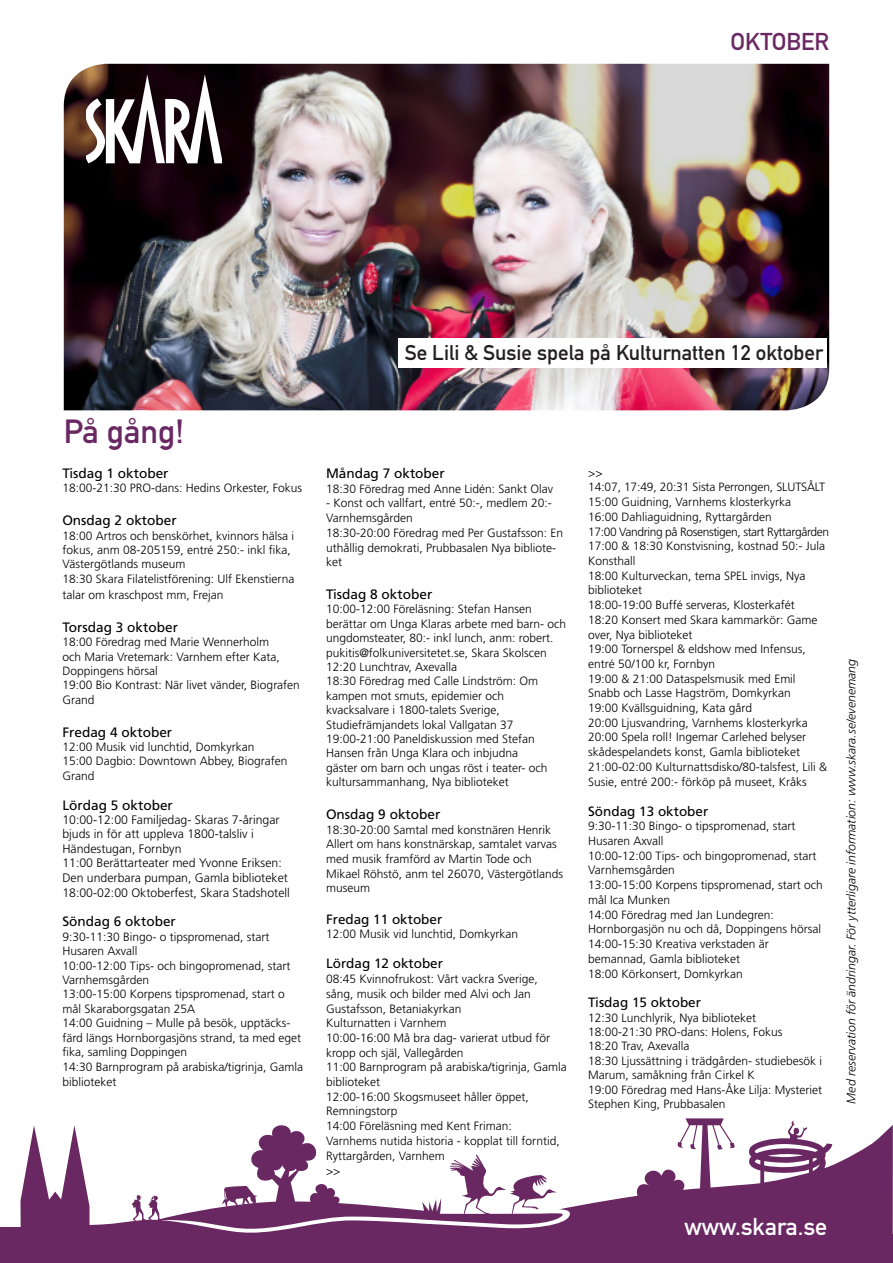
<style>
.page{position:relative;width:893px;height:1263px;background:#fff}
.page>*{position:absolute;margin:0;border:0;box-sizing:border-box;transform-origin:0 0}
.t1{font:33px "DIN Mittelschrift Std";color:#6a2863}
.t2{font:24px "DIN Mittelschrift Std";color:#fff}
.t3{font:24px "DIN Mittelschrift Std";color:#6a2863}
.Bildspelstext{font:21px "DIN Mittelschrift Std";color:#231f20}
.Brödtext{font:13.65px "Frutiger LT Std";color:#000}
.Underrubrik_eveneman{font:13.65px "Frutiger LT Std";color:#000}
.Underrubrik_eveneman-2{font:13.5px "Frutiger LT Std";color:#000}
.Brödtext-2{font:13.5px "Frutiger LT Std";color:#000}
.Brödtext-3{font:300 12.3px/14.4px "Frutiger LT Std";color:#000}
.t4{font:italic 300 12.3px "Frutiger LT Std";color:#000}
.Brödtext-4{font:300 12px/14.7px "Frutiger LT Std";color:#000}
.Underrubrik_eveneman-3{font:300 12px/14.7px "Frutiger LT Std";color:#000}
.Brödtext-5{font:300 12px "Frutiger LT Std";letter-spacing:-.03em;color:#000}
</style>
<div class="page">
<svg style="left:0;top:1118px;width:893px;height:117px"></svg>
<div style="left:0;top:1235px;width:893px;height:28px;background:#6a2863"></div>
<img style="left:64px;top:64px;width:765px;height:346px">
<svg style="left:86px;top:74px;width:135px;height:89px"></svg>
<div style="left:398px;top:338px;width:429px;height:30px;background:#fff"></div>
<p class="t3" style="left:731px;top:28px;width:100px">OKTOBER</p>
<p class="t1" style="left:64px;top:412px;width:122px">På gång!</p>
<p class="Brödtext" style="left:62px;top:465px;width:108px">Tisdag 1 oktober</p>
<p class="Brödtext-4" style="left:62px;top:481px;width:241px">18:00-21:30 PRO-dans: Hedins Orkester, Fokus</p>
<p class="Brödtext" style="left:62px;top:512px;width:116px">Onsdag 2 oktober</p>
<p class="Brödtext-4" style="left:62px;top:528px;width:233px">18:00 Artros och benskörhet, kvinnors hälsa i fokus, anm 08-205159, entré 250:- inkl fika,<br>Västergötlands museum</p>
<p class="Brödtext-4" style="left:62px;top:571px;width:234px;line-height:16.4px">18:30 Skara Filatelistförening: Ulf Ekenstierna talar om kraschpost mm, Frejan</p>
<p class="Underrubrik_eveneman" style="left:62px;top:619px;width:117px">Torsdag 3 oktober</p>
<p class="Underrubrik_eveneman-3" style="left:62px;top:635px;width:219px">18:00 Föredrag med Marie Wennerholm och Maria Vretemark: Varnhem efter Kata,<br>Doppingens hörsal</p>
<p class="Underrubrik_eveneman-3" style="left:62px;top:678px;width:239px">19:00 Bio Kontrast: När livet vänder, Biografen<br>Grand</p>
<p class="Underrubrik_eveneman" style="left:62px;top:724px;width:111px">Fredag 4 oktober</p>
<p class="Brödtext-4" style="left:62px;top:740px;width:194px">12:00 Musik vid lunchtid, Domkyrkan</p>
<p class="Brödtext-4" style="left:62px;top:754px;width:226px">15:00 Dagbio: Downtown Abbey, Biografen<br>Grand</p>
<p class="Brödtext" style="left:62px;top:797px;width:112px">Lördag 5 oktober</p>
<p class="Brödtext-3" style="left:62px;top:813px;width:219px">10:00-12:00 Familjedag- Skaras 7-åringar bjuds in för att uppleva 1800-talsliv i<br>Händestugan, Fornbyn</p>
<p class="Brödtext-3" style="left:62px;top:856px;width:227px">11:00 Berättarteater med Yvonne Eriksen:<br>Den underbara pumpan, Gamla biblioteket</p>
<p class="Brödtext-3" style="left:62px;top:885px;width:229px">18:00-02:00 Oktoberfest, Skara Stadshotell</p>
<p class="Brödtext" style="left:62px;top:914px;width:115px">Söndag 6 oktober</p>
<p class="Brödtext-4" style="left:62px;top:930px;width:209px">9:30-11:30 Bingo- o tipspromenad, start<br>Husaren Axvall</p>
<p class="Brödtext-4" style="left:62px;top:958px;width:230px">10:00-12:00 Tips- och bingopromenad, start<br>Varnhemsgården</p>
<p class="Brödtext-4" style="left:62px;top:987px;width:224px">13:00-15:00 Korpens tipspromenad, start o mål Skaraborgsgatan 25A</p>
<p class="Brödtext-4" style="left:62px;top:1016px;width:240px">14:00 Guidning – Mulle på besök, upptäcks&shy;färd längs Hornborgasjöns strand, ta med eget fika, samling Doppingen</p>
<p class="Brödtext-4" style="left:62px;top:1060px;width:242px">14:30 Barnprogram på arabiska/tigrinja, Gamla biblioteket</p>
<p class="Bildspelstext" style="left:405px;top:340px;width:420px">Se Lili &amp; Susie spela på Kulturnatten 12 oktober</p>
<p class="Brödtext" style="left:326px;top:465px;width:120px">Måndag 7 oktober</p>
<p class="Brödtext-4" style="left:326px;top:481px;width:229px">18:30 Föredrag med Anne Lidén: Sankt Olav</p>
<p class="Brödtext-4" style="left:326px;top:496px;width:227px">- Konst och vallfart, entré 50:-, medlem 20:-<br>Varnhemsgården</p>
<p class="Brödtext-4" style="left:326px;top:525px;width:239px">18:30-20:00 Föredrag med Per Gustafsson: En uthållig demokrati, Prubbasalen Nya bibliote&shy;ket</p>
<p class="Brödtext" style="left:326px;top:586px;width:108px">Tisdag 8 oktober</p>
<p class="Brödtext-4" style="left:326px;top:602px;width:242px">10:00-12:00 Föreläsning: Stefan Hansen berättar om Unga Klaras arbete med barn- och ungdomsteater, 80:- inkl lunch, anm: robert. pukitis@folkuniversitetet.se, Skara Skolscen</p>
<p class="Brödtext-4" style="left:326px;top:660px;width:133px">12:20 Lunchtrav, Axevalla</p>
<p class="Brödtext-4" style="left:326px;top:674px;width:214px">18:30 Föredrag med Calle Lindström: Om</p>
<p class="Brödtext-4" style="left:326px;top:688px;width:189px">kampen mot smuts, epidemier och kvacksalvare i 1800-talets Sverige,<br>Studiefrämjandets lokal Vallgatan 37</p>
<p class="Brödtext-4" style="left:326px;top:732px;width:223px">19:00-21:00 Paneldiskussion med Stefan Hansen från Unga Klara och inbjudna gäster om barn och ungas röst i teater- och kultursammanhang, Nya biblioteket</p>
<p class="Underrubrik_eveneman" style="left:326px;top:806px;width:116px">Onsdag 9 oktober</p>
<p class="Underrubrik_eveneman-3" style="left:326px;top:822px;width:239px">18:30-20:00 Samtal med konstnären Henrik Allert om hans konstnärskap, samtalet varvas med musik framförd av Martin Tode och Mikael Röhstö, anm tel 26070, Västergötlands museum</p>
<p class="Underrubrik_eveneman-2" style="left:326px;top:911px;width:118px">Fredag 11 oktober</p>
<p class="Brödtext-4" style="left:326px;top:927px;width:194px">12:00 Musik vid lunchtid, Domkyrkan</p>
<p class="Underrubrik_eveneman-2" style="left:326px;top:956px;width:119px">Lördag 12 oktober</p>
<p class="Brödtext-4" style="left:326px;top:972px;width:213px">08:45 Kvinnofrukost: Vårt vackra Sverige,</p>
<p class="Brödtext-4" style="left:326px;top:986px;width:206px">sång, musik och bilder med Alvi och Jan<br>Gustafsson, Betaniakyrkan</p>
<p class="Brödtext-4" style="left:326px;top:1016px;width:122px">Kulturnatten i Varnhem</p>
<p class="Brödtext-4" style="left:326px;top:1031px;width:226px">10:00-16:00 Må bra dag- varierat utbud för kropp och själ, Vallegården</p>
<p class="Brödtext-4" style="left:326px;top:1060px;width:242px">11:00 Barnprogram på arabiska/tigrinja, Gamla biblioteket</p>
<p class="Brödtext-4" style="left:326px;top:1089px;width:204px">12:00-16:00 Skogsmuseet håller öppet,<br>Remningstorp</p>
<p class="Brödtext-4" style="left:326px;top:1119px;width:235px">14:00 Föreläsning med Kent Friman:<br>Varnhems nutida historia - kopplat till forntid,<br>Ryttargården, Varnhem<br>&gt;&gt;</p>
<p class="Brödtext-4" style="left:588px;top:465px;width:16px">&gt;&gt;</p>
<p class="Brödtext-4" style="left:588px;top:480px;width:238px">14:07, 17:49, 20:31 Sista Perrongen, SLUTSÅLT</p>
<p class="Brödtext-4" style="left:588px;top:495px;width:204px">15:00 Guidning, Varnhems klosterkyrka</p>
<p class="Brödtext-4" style="left:588px;top:510px;width:185px">16:00 Dahliaguidning, Ryttargården</p>
<p class="Brödtext-5" style="left:588px;top:525px;width:242px">17:00 Vandring på Rosenstigen, start Ryttargården</p>
<p class="Brödtext-4" style="left:588px;top:539px;width:238px">17:00 &amp; 18:30 Konstvisning, kostnad 50:- Jula<br>Konsthall</p>
<p class="Brödtext-4" style="left:588px;top:568px;width:219px">18:00 Kulturveckan, tema SPEL invigs, Nya biblioteket</p>
<p class="Brödtext-4" style="left:588px;top:598px;width:208px">18:00-19:00 Buffé serveras, Klosterkafét</p>
<p class="Brödtext-4" style="left:588px;top:612px;width:231px">18:20 Konsert med Skara kammarkör: Game over, Nya biblioteket</p>
<p class="Brödtext-4" style="left:588px;top:642px;width:219px">19:00 Tornerspel &amp; eldshow med Infensus, entré 50/100 kr, Fornbyn</p>
<p class="Brödtext-4" style="left:588px;top:671px;width:209px">19:00 &amp; 21:00 Dataspelsmusik med Emil<br>Snabb och Lasse Hagström, Domkyrkan</p>
<p class="Brödtext-4" style="left:588px;top:701px;width:165px">19:00 Kvällsguidning, Kata gård</p>
<p class="Brödtext-4" style="left:588px;top:715px;width:221px">20:00 Ljusvandring, Varnhems klosterkyrka</p>
<p class="Brödtext-4" style="left:588px;top:730px;width:219px">20:00 Spela roll! Ingemar Carlehed belyser skådespelandets konst, Gamla biblioteket</p>
<p class="Brödtext-4" style="left:588px;top:759px;width:240px">21:00-02:00 Kulturnattsdisko/80-talsfest, Lili &amp;<br>Susie, entré 200:- förköp på museet, Kråks</p>
<p class="Brödtext-2" style="left:588px;top:803px;width:122px">Söndag 13 oktober</p>
<p class="Brödtext-4" style="left:588px;top:819px;width:209px">9:30-11:30 Bingo- o tipspromenad, start<br>Husaren Axvall</p>
<p class="Brödtext-4" style="left:588px;top:848px;width:230px">10:00-12:00 Tips- och bingopromenad, start<br>Varnhemsgården</p>
<p class="Underrubrik_eveneman-3" style="left:588px;top:877px;width:236px">13:00-15:00 Korpens tipspromenad, start och mål Ica Munken</p>
<p class="Underrubrik_eveneman-3" style="left:588px;top:907px;width:234px">14:00 Föredrag med Jan Lundegren:<br>Hornborgasjön nu och då, Doppingens hörsal</p>
<p class="Underrubrik_eveneman-3" style="left:588px;top:937px;width:182px">14:00-15:30 Kreativa verkstaden är bemannad, Gamla biblioteket</p>
<p class="Underrubrik_eveneman-3" style="left:588px;top:966px;width:156px">18:00 Körkonsert, Domkyrkan</p>
<p class="Underrubrik_eveneman-2" style="left:588px;top:994px;width:114px">Tisdag 15 oktober</p>
<p class="Underrubrik_eveneman-3" style="left:588px;top:1010px;width:170px">12:30 Lunchlyrik, Nya biblioteket</p>
<p class="Underrubrik_eveneman-3" style="left:588px;top:1025px;width:196px">18:00-21:30 PRO-dans: Holens, Fokus</p>
<p class="Underrubrik_eveneman-3" style="left:588px;top:1039px;width:103px">18:20 Trav, Axevalla</p>
<p class="Underrubrik_eveneman-3" style="left:588px;top:1054px;width:235px">18:30 Ljussättning i trädgården- studiebesök i<br>Marum, samåkning från Cirkel K</p>
<p class="Underrubrik_eveneman-3" style="left:588px;top:1082px;width:235px">19:00 Föredrag med Hans-Åke Lilja: Mysteriet<br>Stephen King, Prubbasalen</p>
<p class="t4" style="left:844px;top:1103px;width:446px;rotate:-90deg">Med reservation för ändringar. För ytterligare information: www.skara.se/evenemang</p>
<h2 class="t2" style="left:686px;top:1213px;width:144px">www.skara.se</h2>
</div>
